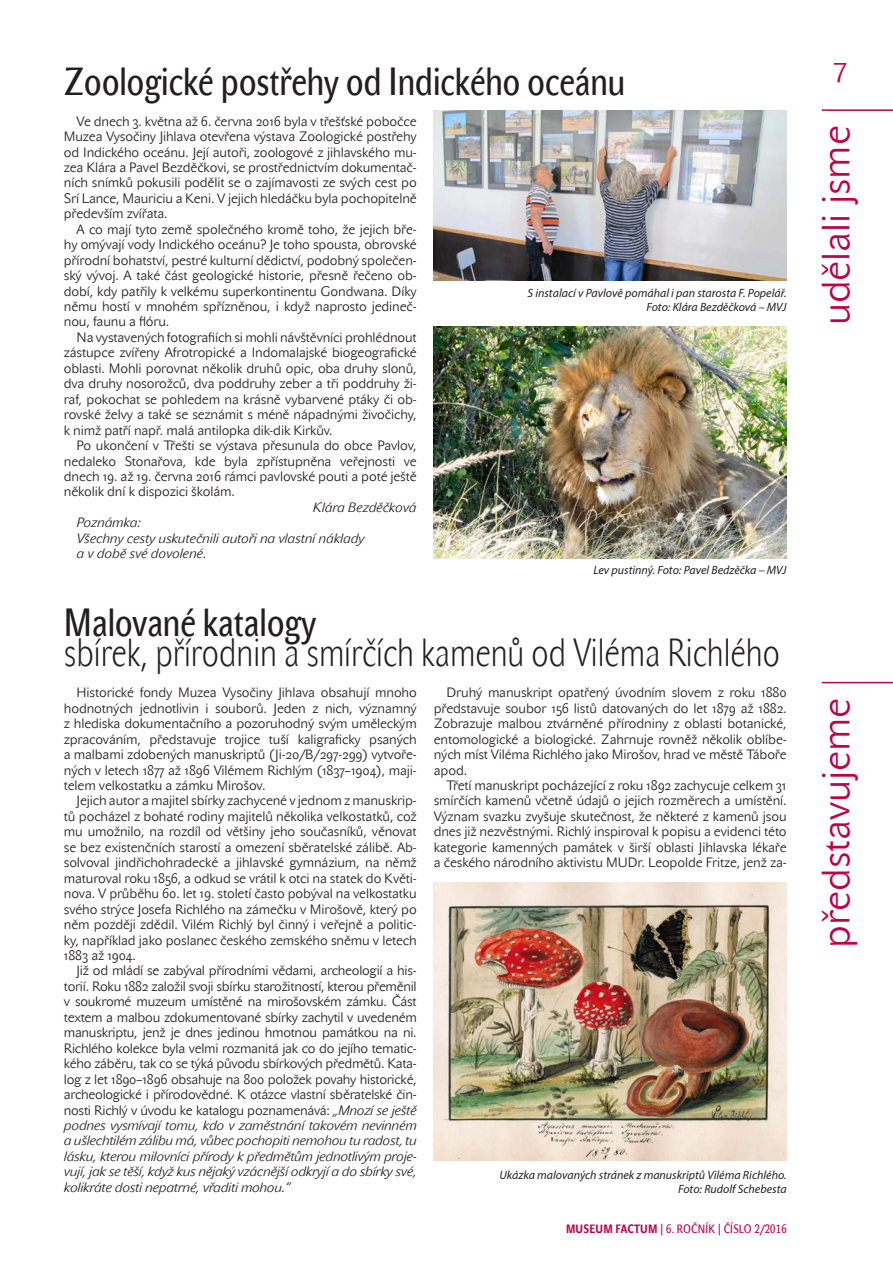
<style>
.page{position:relative;width:893px;height:1263px;background:#fff}
.page>*{position:absolute;margin:0;border:0;box-sizing:border-box;transform-origin:0 0}
.t1{font:39px "John Sans Cond Text CE";color:#231f20}
.H1_-_light{font:39px "John Sans Cond White CE";color:#231f20}
.kapitola{font:39px "John Sans Lite CE";color:#ba024e}
.t2{font:27px "John Sans Lite SCCE";color:#ba024e}
.blok{font:13.5px/15.5px "John Sans Lite CE";letter-spacing:-.01em;color:#231f20;text-align:justify}
.blok_-_podpis{font:italic 13.5px "John Sans Lite CE";letter-spacing:-.01em;color:#231f20}
.popiska{font:italic 12px "Myriad Pro";color:#231f20}
.t3{font:12px "John Sans Cond Text SCCE";letter-spacing:.02em;color:#ba024e}
.s1{font-style:italic}
.s2{font-weight:700}
</style>
<div class="page">
<hr style="left:822px;top:109px;width:71px;height:2px;background:#ba024e">
<hr style="left:822px;top:682px;width:71px;height:1px;background:#ba024e">
<img style="left:434px;top:111px;width:353px;height:169px">
<img style="left:434px;top:327px;width:353px;height:231px">
<img style="left:434px;top:883px;width:353px;height:278px">
<h1 class="t1" style="left:64px;top:59px;width:563px">Zoologické postřehy od Indického oceánu</h1>
<p class="blok" style="left:64px;top:113px;width:354px;text-indent:13px">Ve dnech 3. května až 6. června 2016 byla v třešťské pobočce Muzea Vysočiny Jihlava otevřena výstava Zoologické postřehy od Indického oceánu. Její autoři, zoologové z jihlavského mu&shy;zea Klára a Pavel Bezděčkovi, se prostřednictvím dokumentač&shy;ních snímků pokusili podělit se o zajímavosti ze svých cest po Srí Lance, Mauriciu a Keni. V jejich hledáčku byla pochopitelně především zvířata.</p>
<p class="blok" style="left:64px;top:221px;width:354px;text-indent:13px">A co mají tyto země společného kromě toho, že jejich bře&shy;hy omývají vody Indického oceánu? Je toho spousta, obrovské přírodní bohatství, pestré kulturní dědictví, podobný společen&shy;ský vývoj. A také část geologické historie, přesně řečeno ob&shy;dobí, kdy patřily k velkému superkontinentu Gondwana. Díky němu hostí v mnohém spřízněnou, i když naprosto jedineč&shy;nou, faunu a flóru.</p>
<p class="blok" style="left:64px;top:330px;width:354px;text-indent:13px">Na vystavených fotografiích si mohli návštěvníci prohlédnout zástupce zvířeny Afrotropické a Indomalajské biogeografické oblasti. Mohli porovnat několik druhů opic, oba druhy slonů, dva druhy nosorožců, dva poddruhy zeber a tři poddruhy ži&shy;raf, pokochat se pohledem na krásně vybarvené ptáky či ob&shy;rovské želvy a také se seznámit s méně nápadnými živočichy, k nimž patří např. malá antilopka dik-dik Kirkův.</p>
<p class="blok" style="left:64px;top:438px;width:354px;text-indent:13px">Po ukončení v Třešti se výstava přesunula do obce Pavlov, nedaleko Stonařova, kde byla zpřístupněna veřejnosti ve dnech 19. až 19. června 2016 rámci pavlovské pouti a poté ještě několik dní k dispozici školám.</p>
<p class="blok_-_podpis" style="left:313px;top:499px;width:105px">Klára Bezděčková</p>
<p class="blok_-_podpis" style="left:77px;top:515px;width:66px">Poznámka:</p>
<p class="blok_-_podpis" style="left:77px;top:530px;width:289px">Všechny cesty uskutečnili autoři na vlastní náklady</p>
<p class="blok_-_podpis" style="left:77px;top:546px;width:131px">a v době své dovolené.</p>
<p class="popiska" style="left:528px;top:285px;width:261px">S instalací v Pavlově pomáhal i pan starosta F. Popelář.</p>
<p class="popiska" style="left:646px;top:300px;width:142px">Foto: Klára Bezděčková – MVJ</p>
<p class="popiska" style="left:593px;top:562px;width:195px">Lev pustinný. Foto: Pavel Bedzěčka – MVJ</p>
<h1 class="t1" style="left:64px;top:600px;width:254px">Malované katalogy</h1>
<p class="H1_-_light" style="left:64px;top:630px;width:718px">sbírek, přírodnin a smírčích kamenů od Viléma Richlého</p>
<p class="blok" style="left:64px;top:685px;width:354px;text-indent:13px">Historické fondy Muzea Vysočiny Jihlava obsahují mnoho hodnotných jednotlivin i souborů. Jeden z nich, významný z hlediska dokumentačního a pozoruhodný svým uměleckým zpracováním, představuje trojice tuší kaligraficky psaných a malbami zdobených manuskriptů (Ji-20/B/297-299) vytvoře&shy;ných v letech 1877 až 1896 Vilémem Richlým (1837–1904), maji&shy;telem velkostatku a zámku Mirošov.</p>
<p class="blok" style="left:64px;top:793px;width:354px;text-indent:13px">Jejich autor a majitel sbírky zachycené v jednom z manuskrip&shy;tů pocházel z bohaté rodiny majitelů několika velkostatků, což mu umožnilo, na rozdíl od většiny jeho současníků, věnovat se bez existenčních starostí a omezení sběratelské zálibě. Ab&shy;solvoval jindřichohradecké a jihlavské gymnázium, na němž maturoval roku 1856, a odkud se vrátil k otci na statek do Květi&shy;nova. V průběhu 60. let 19. století často pobýval na velkostatku svého strýce Josefa Richlého na zámečku v Mirošově, který po něm později zdědil. Vilém Richlý byl činný i veřejně a politic&shy;ky, například jako poslanec českého zemského sněmu v letech 1883 až 1904.</p>
<p class="blok" style="left:64px;top:963px;width:354px;text-indent:13px">Již od mládí se zabýval přírodními vědami, archeologií a his&shy;torií. Roku 1882 založil svoji sbírku starožitností, kterou přeměnil v soukromé muzeum umístěné na mirošovském zámku. Část textem a malbou zdokumentované sbírky zachytil v uvedeném manuskriptu, jenž je dnes jedinou hmotnou památkou na ni.<br>Richlého kolekce byla velmi rozmanitá jak co do jejího tematic&shy;kého záběru, tak co se týká původu sbírkových předmětů. Kata&shy;log z let 1890–1896 obsahuje na 800 položek povahy historické, archeologické i přírodovědné. K otázce vlastní sběratelské čin&shy;nosti Richlý v úvodu ke katalogu poznamenává: <span class="s1">„Mnozí se ještě podnes vysmívají tomu, kdo v zaměstnání takovém nevinném a ušlechtilém zálibu má, vůbec pochopiti nemohou tu radost, tu lásku, kterou milovníci přírody k předmětům jednotlivým proje&shy;vují, jak se těší, když kus nějaký vzácnější odkryjí a do sbírky své, kolikráte dosti nepatrné, vřaditi mohou.“</span></p>
<p class="blok" style="left:434px;top:685px;width:354px;text-indent:13px">Druhý manuskript opatřený úvodním slovem z roku 1880 představuje soubor 156 listů datovaných do let 1879 až 1882.<br>Zobrazuje malbou ztvárněné přírodniny z oblasti botanické, entomologické a biologické. Zahrnuje rovněž několik oblíbe&shy;ných míst Viléma Richlého jako Mirošov, hrad ve městě Táboře apod.</p>
<p class="blok" style="left:434px;top:778px;width:354px;text-indent:13px">Třetí manuskript pocházející z roku 1892 zachycuje celkem 31 smírčích kamenů včetně údajů o jejich rozměrech a umístění.<br>Význam svazku zvyšuje skutečnost, že některé z kamenů jsou dnes již nezvěstnými. Richlý inspiroval k popisu a evidenci této kategorie kamenných památek v širší oblasti Jihlavska lékaře a českého národního aktivistu MUDr. Leopolde Fritze, jenž za-</p>
<p class="popiska" style="left:499px;top:1167px;width:289px">Ukázka malovaných stránek z manuskriptů Viléma Richlého.</p>
<p class="popiska" style="left:678px;top:1182px;width:110px">Foto: Rudolf Schebesta</p>
<p class="t3" style="left:566px;top:1222px;width:222px"><span class="s2">MUSEUM FACTUM</span> | 6. ROČNÍK | ČÍSLO 2/2016</p>
<h2 class="t2" style="left:832px;top:57px;width:16px">7</h2>
<p class="kapitola" style="left:813px;top:325px;width:201px;rotate:-90deg">udělali jsme</p>
<p class="kapitola" style="left:813px;top:948px;width:251px;rotate:-90deg">představujeme</p>
</div>
